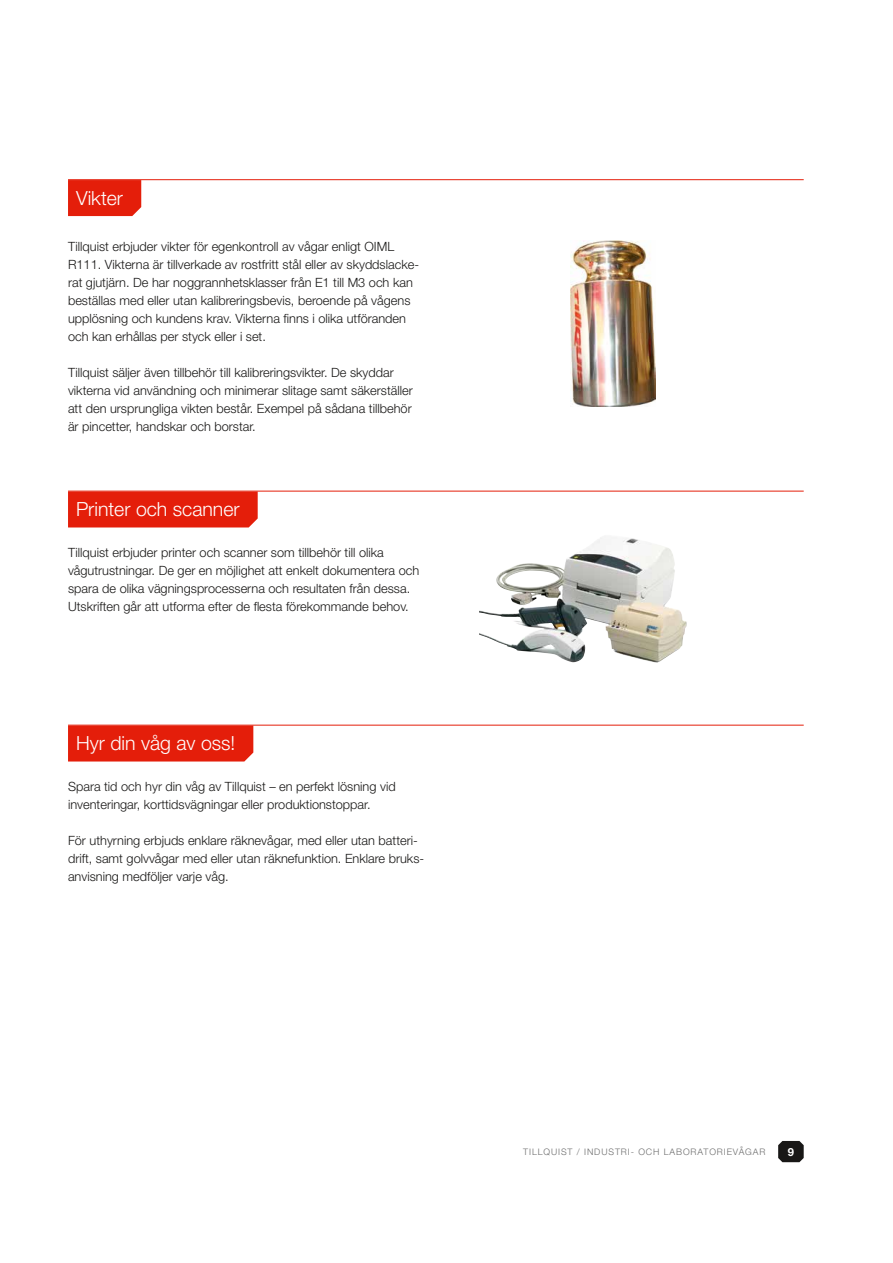
<style>
.page{position:relative;width:893px;height:1263px;background:#fff}
.page>*{position:absolute;margin:0;border:0;box-sizing:border-box;transform-origin:0 0}
.t1{font:300 19.5px "Helvetica Neue LT Std";color:#fff}
.t2{font:300 12.75px/18px "Helvetica Neue LT Std";color:#181716}
.t3{font:700 11.25px "Helvetica Neue LT Std";color:#fff}
.t4{font:300 9px "Helvetica Neue LT Std";letter-spacing:.1em;color:#6e6e6e}
</style>
<div class="page">
<svg style="left:778px;top:1141px;width:26px;height:21px"></svg>
<div style="left:68px;top:180px;width:73px;height:36px;background:#e41e0a"></div>
<hr style="left:68px;top:179px;width:736px;height:1px;background:#e41e0a">
<img style="left:570px;top:241px;width:86px;height:165px">
<div style="left:68px;top:492px;width:190px;height:35px;background:#e41e0a"></div>
<div style="left:68px;top:726px;width:185px;height:35px;background:#e41e0a"></div>
<hr style="left:68px;top:491px;width:736px;height:1px;background:#e41e0a">
<hr style="left:68px;top:725px;width:736px;height:1px;background:#e41e0a">
<img style="left:479px;top:538px;width:125px;height:104px">
<h1 class="t1" style="left:76px;top:186px;width:49px">Vikter</h1>
<p class="t2" style="left:68px;top:237px;width:353px">Tillquist erbjuder vikter för egenkontroll av vågar enligt OIML R111. Vikterna är tillverkade av rostfritt stål eller av skyddslacke&shy;rat gjutjärn. De har noggrannhetsklasser från E1 till M3 och kan beställas med eller utan kalibreringsbevis, beroende på vågens upplösning och kundens krav. Vikterna finns i olika utföranden och kan erhållas per styck eller i set.</p>
<p class="t2" style="left:68px;top:364px;width:346px">Tillquist säljer även tillbehör till kalibreringsvikter. De skyddar vikterna vid användning och minimerar slitage samt säkerställer att den ursprungliga vikten består. Exempel på sådana tillbehör är pincetter, handskar och borstar.</p>
<h1 class="t1" style="left:76px;top:498px;width:165px">Printer och scanner</h1>
<p class="t2" style="left:68px;top:543px;width:353px">Tillquist erbjuder printer och scanner som tillbehör till olika vågutrustningar. De ger en möjlighet att enkelt dokumentera och spara de olika vägningsprocesserna och resultaten från dessa.<br>Utskriften går att utforma efter de flesta förekommande behov.</p>
<h1 class="t1" style="left:76px;top:732px;width:161px">Hyr din våg av oss!</h1>
<p class="t2" style="left:68px;top:778px;width:329px">Spara tid och hyr din våg av Tillquist – en perfekt lösning vid inventeringar, korttidsvägningar eller produktionstoppar.</p>
<p class="t2" style="left:68px;top:832px;width:358px">För uthyrning erbjuds enklare räknevågar, med eller utan batteri&shy;drift, samt golvvågar med eller utan räknefunktion. Enklare bruks&shy;anvisning medföljer varje våg.</p>
<p class="t4" style="left:523px;top:1146px;width:244px">TILLQUIST / INDUSTRI- OCH LABORATORIEVÅGAR</p>
<p class="t3" style="left:788px;top:1144px;width:8px">9</p>
</div>
